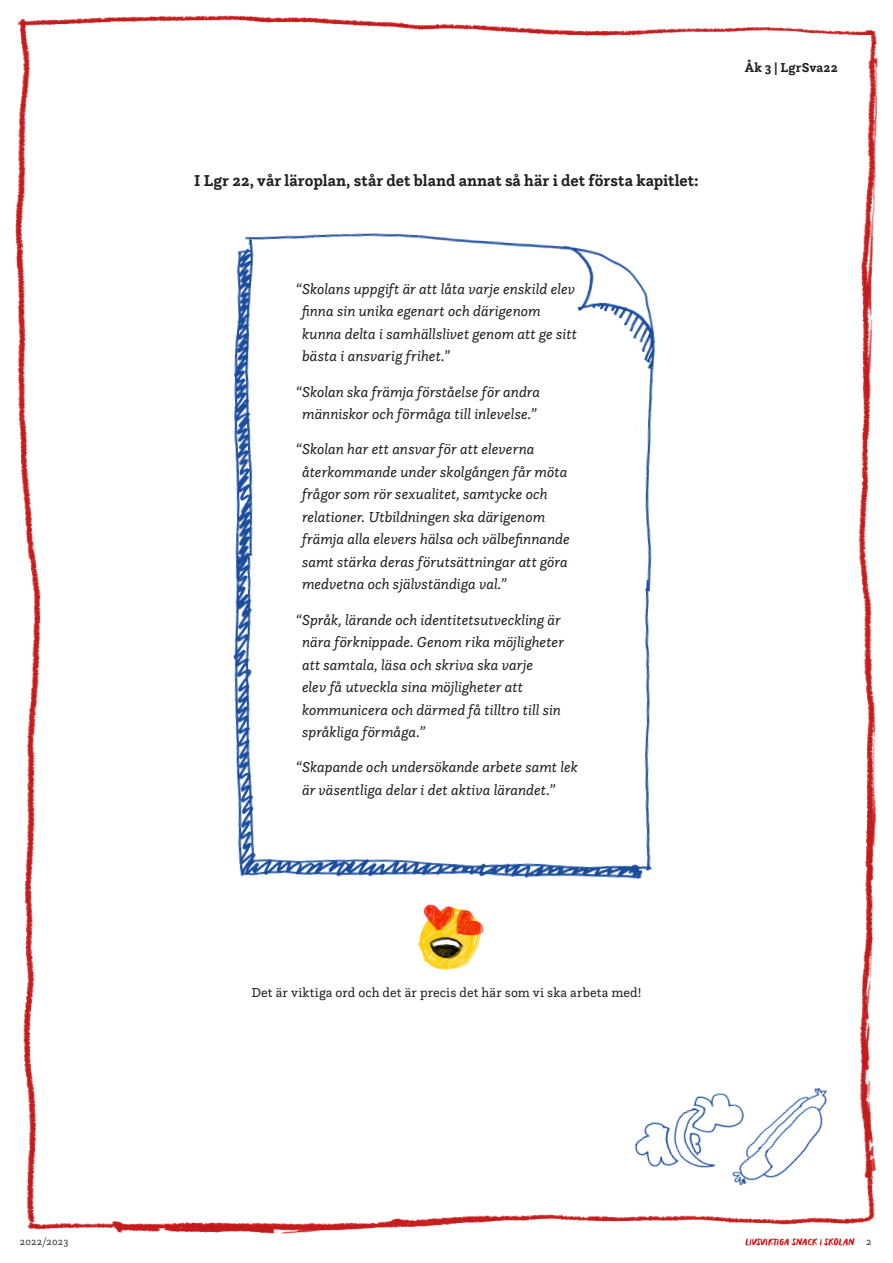
<style>
.page{position:relative;width:893px;height:1263px;background:#fff}
.page>*{position:absolute;margin:0;border:0;box-sizing:border-box;transform-origin:0 0}
.SZ_brödtext_9_14{font:700 16.5px "Questa Slab";color:#231f20}
.SZ_brödtext_9_14-2{font:italic 15px/22.5px "Questa Slab";color:#231f20}
.SZ_brödtext_9_14-3{font:13.5px "Questa Slab";letter-spacing:.01em;color:#231f20}
.SZ_brödtext_9_14-4{font:700 13.5px "Questa Slab";letter-spacing:.015em;color:#231f20}
.t1{font:300 10.5px "Questa Slab";letter-spacing:.015em;color:#231f20}
.t2{font:5.7px "Livsviktigskisstypo";letter-spacing:.01em;color:#d70001}
.s1{font-family:"Questa Slab";font-weight:300;font-size:10.5px;color:#231f20}
</style>
<div class="page">
<img style="left:15px;top:15px;width:863px;height:1219px">
<img style="left:169px;top:554px;width:558px;height:389px">
<img style="left:191px;top:209px;width:495px;height:406px">
<img style="left:629px;top:1082px;width:100px;height:103px">
<img style="left:729px;top:1064px;width:116px;height:124px">
<img style="left:397px;top:886px;width:99px;height:113px">
<p class="SZ_brödtext_9_14" style="left:194px;top:170px;width:506px">I Lgr 22, vår läroplan, står det bland annat så här i det första kapitlet:</p>
<p class="SZ_brödtext_9_14-2" style="left:302px;top:277px;width:276px;text-indent:-6px">“Skolans uppgift är att låta varje enskild elev finna sin unika egenart och därigenom kunna delta i samhällslivet genom att ge sitt bästa i ansvarig frihet.”</p>
<p class="SZ_brödtext_9_14-2" style="left:296px;top:380px;width:246px;text-align:center">“Skolan ska främja förståelse för andra människor och förmåga till inlevelse.”</p>
<p class="SZ_brödtext_9_14-2" style="left:302px;top:438px;width:269px;text-indent:-6px">“Skolan har ett ansvar för att eleverna återkommande under skolgången får möta frågor som rör sexualitet, samtycke och relationer. Utbildningen ska därigenom främja alla elevers hälsa och välbefinnande samt stärka deras förutsättningar att göra medvetna och självständiga val.”</p>
<p class="SZ_brödtext_9_14-2" style="left:302px;top:608px;width:263px;text-indent:-6px">“Språk, lärande och identitetsutveckling är nära förknippade. Genom rika möjligheter att samtala, läsa och skriva ska varje<br>elev få utveckla sina möjligheter att kommunicera och därmed få tilltro till sin språkliga förmåga.”</p>
<p class="SZ_brödtext_9_14-2" style="left:302px;top:756px;width:277px;text-indent:-6px">“Skapande och undersökande arbete samt lek är väsentliga delar i det aktiva lärandet.”</p>
<p class="SZ_brödtext_9_14-4" style="left:745px;top:59px;width:94px">Åk 3 | LgrSva22</p>
<p class="SZ_brödtext_9_14-3" style="left:251px;top:984px;width:392px">Det är viktiga ord och det är precis det här som vi ska arbeta med!</p>
<p class="t1" style="left:20px;top:1235px;width:50px">2022/2023</p>
<p class="t2" style="left:745px;top:1239px;width:128px">LIVSVIKTIGA SNACK I SKOLAN <span class="s1">2</span></p>
</div>
